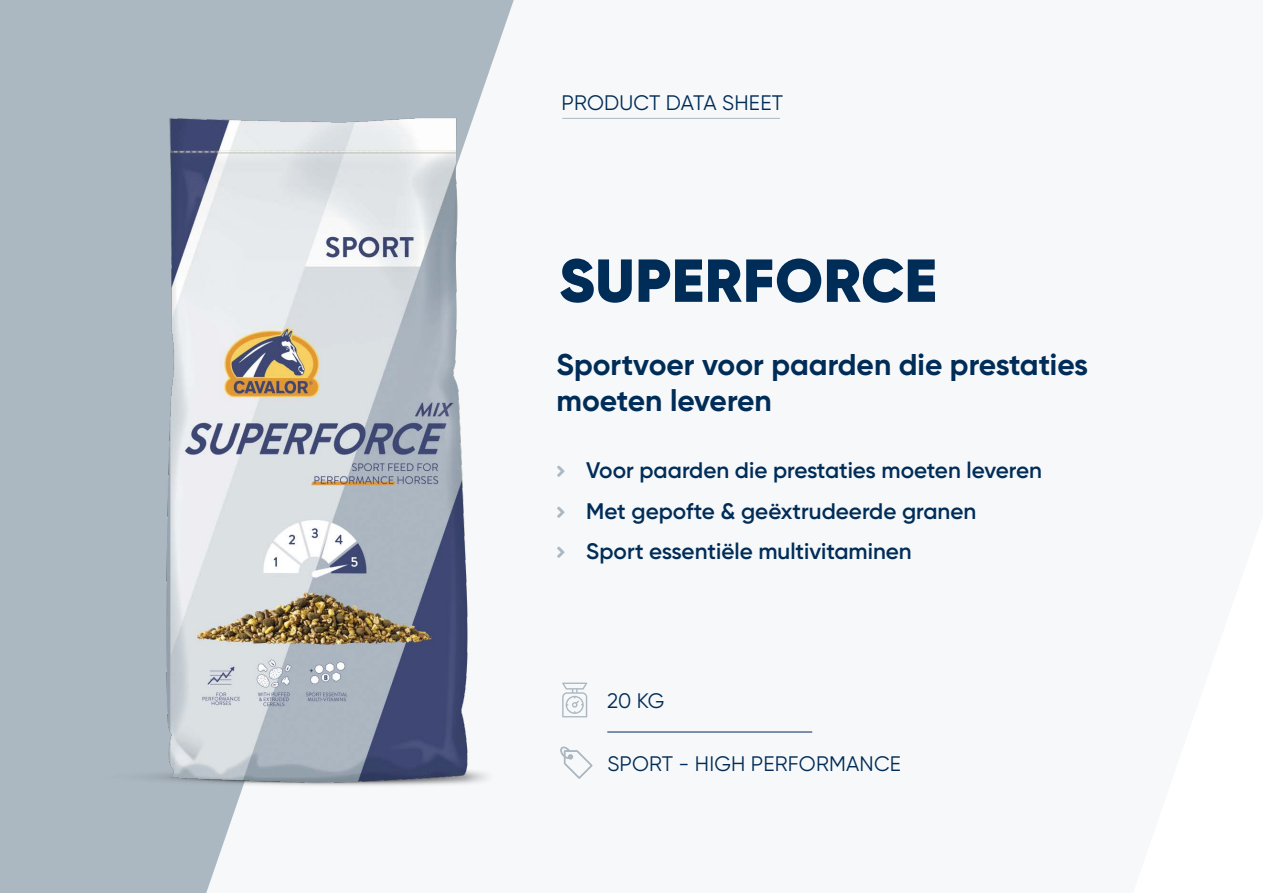
<style>
.page{position:relative;width:1263px;height:893px;background:#fff}
.page>*{position:absolute;margin:0;border:0;box-sizing:border-box;transform-origin:0 0}
.Kop{font:900 60.6px "Gilroy";letter-spacing:.01em;color:#002c58}
.Tussenkop{font:700 30px/36px "Gilroy";color:#002c58}
.Body{font:600 22.5px "Gilroy";color:#002c58}
.Body-2{font:21px "Gilroy";letter-spacing:.01em;color:#002c58}
.s1{color:#acb8c1}
</style>
<div class="page">
<div style="left:0;top:0;width:580px;height:893px;background:#acb8c1"></div>
<svg style="left:206px;top:0;width:607px;height:893px"></svg>
<svg style="left:562px;top:683px;width:25px;height:34px"></svg>
<svg style="left:559px;top:746px;width:34px;height:8px"></svg>
<hr style="left:562px;top:118px;width:218px;height:1px;background:#acb8c1">
<hr style="left:607px;top:732px;width:205px;height:1px;background:#002c58">
<img style="left:519px;top:754px;width:141px;height:45px">
<img style="left:153px;top:66px;width:366px;height:769px">
<svg style="left:557px;top:466px;width:8px;height:11px"></svg>
<svg style="left:557px;top:506px;width:8px;height:12px"></svg>
<svg style="left:557px;top:547px;width:8px;height:11px"></svg>
<p class="Body-2" style="left:561px;top:90px;width:223px">PRODUCT DATA SHEET</p>
<p class="Kop" style="left:559px;top:242px;width:379px">SUPERFORCE</p>
<p class="Tussenkop" style="left:556px;top:346px;width:533px">Sportvoer voor paarden die prestaties moeten leveren</p>
<p class="Body" style="left:556px;top:456px;width:487px"><span class="s1">■●▼</span> Voor paarden die prestaties moeten leveren</p>
<p class="Body" style="left:556px;top:497px;width:421px"><span class="s1">■●▼</span> Met gepofte &amp; geëxtrudeerde granen</p>
<p class="Body" style="left:556px;top:537px;width:357px"><span class="s1">■●▼</span> Sport essentiële multivitaminen</p>
<p class="Body-2" style="left:607px;top:688px;width:59px">20 KG</p>
<p class="Body-2" style="left:607px;top:751px;width:295px">SPORT - HIGH PERFORMANCE</p>
</div>
